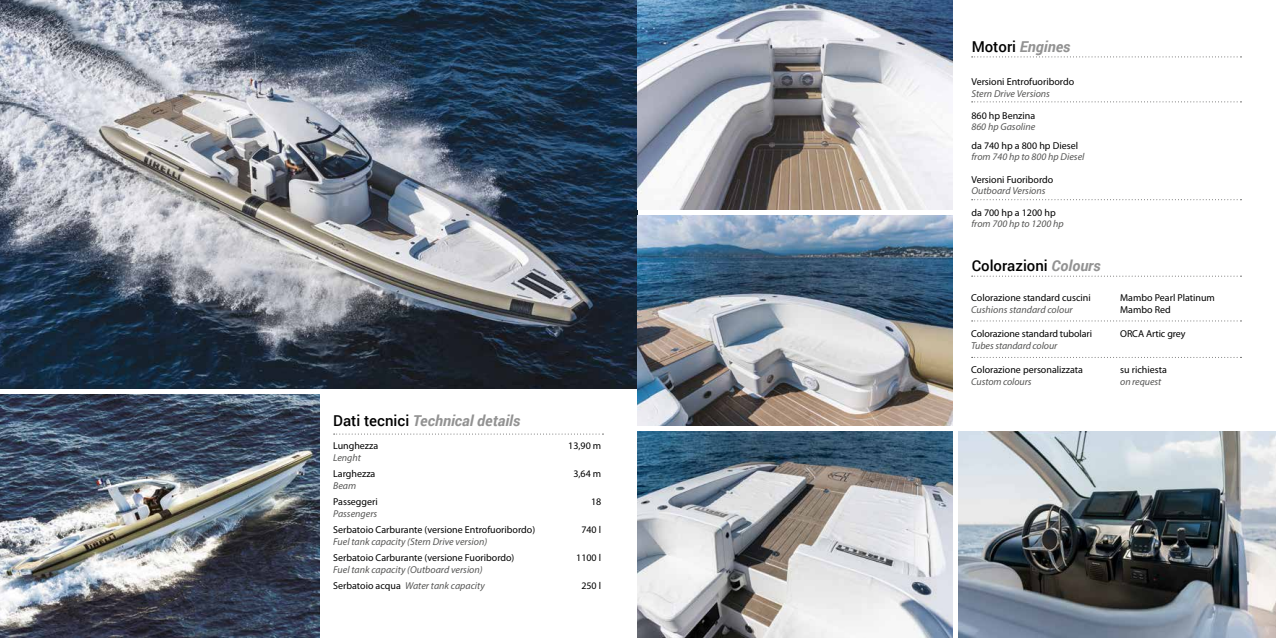
<style>
.page{position:relative;width:1276px;height:638px;background:#fff}
.page>*{position:absolute;margin:0;border:0;box-sizing:border-box;transform-origin:0 0}
.t1{font:italic 700 15px "Roboto";color:#929292}
.t2{font:500 15px "Roboto";color:#000}
.t3{font:10px "Myriad Pro";color:#000}
.t4{font:italic 10px/16px "Myriad Pro";color:#575756}
.s1{font-weight:500;font-style:normal;color:#000}
.s2{font-style:normal;color:#000}
.s3{font-weight:700;font-style:italic;color:#929292}
</style>
<div class="page">
<img style="left:0;top:0;width:638px;height:388px">
<img style="left:0;top:394px;width:319px;height:244px">
<img style="left:958px;top:431px;width:318px;height:207px">
<img style="left:638px;top:0;width:314px;height:210px">
<img style="left:638px;top:215px;width:314px;height:210px">
<img style="left:638px;top:431px;width:314px;height:207px">
<svg style="left:334px;top:433px;width:269px;height:1px"></svg>
<svg style="left:971px;top:101px;width:270px;height:1px"></svg>
<svg style="left:971px;top:56px;width:270px;height:1px"></svg>
<svg style="left:971px;top:276px;width:270px;height:1px"></svg>
<svg style="left:971px;top:320px;width:270px;height:1px"></svg>
<svg style="left:971px;top:357px;width:270px;height:1px"></svg>
<svg style="left:971px;top:199px;width:270px;height:1px"></svg>
<h1 class="t1" style="left:333px;top:410px;width:189px"><span class="s1">Dati tecnici</span> Technical details</h1>
<p class="t3" style="left:333px;top:440px;width:47px">Lunghezza</p>
<p class="t3" style="left:568px;top:440px;width:35px">13,90 m</p>
<p class="t4" style="left:333px;top:450px;width:29px">Lenght</p>
<p class="t3" style="left:333px;top:468px;width:44px">Larghezza</p>
<p class="t3" style="left:573px;top:468px;width:29px">3,64 m</p>
<p class="t4" style="left:333px;top:478px;width:25px">Beam</p>
<p class="t3" style="left:333px;top:496px;width:46px">Passeggeri</p>
<p class="t3" style="left:591px;top:496px;width:12px">18</p>
<p class="t4" style="left:333px;top:506px;width:46px">Passengers</p>
<p class="t3" style="left:333px;top:524px;width:204px">Serbatoio Carburante (versione Entrofuoribordo)</p>
<p class="t3" style="left:581px;top:524px;width:21px">740 l</p>
<p class="t4" style="left:333px;top:534px;width:155px">Fuel tank capacity (Stern Drive version)</p>
<p class="t3" style="left:333px;top:552px;width:183px">Serbatoio Carburante (versione Fuoribordo)</p>
<p class="t3" style="left:576px;top:552px;width:27px">1100 l</p>
<p class="t4" style="left:333px;top:562px;width:153px">Fuel tank capacity (Outboard version)<br><span class="s2">Serbatoio acqua</span> Water tank capacity</p>
<p class="t3" style="left:581px;top:580px;width:21px">250 l</p>
<h1 class="t1" style="left:971px;top:36px;width:100px"><span class="s1">Motori</span> Engines</h1>
<p class="t3" style="left:971px;top:75px;width:104px">Versioni Entrofuoribordo</p>
<p class="t4" style="left:971px;top:85px;width:80px">Stern Drive Versions</p>
<p class="t3" style="left:971px;top:109px;width:65px">860 hp Benzina</p>
<p class="t4" style="left:971px;top:118px;width:65px">860 hp Gasoline</p>
<p class="t3" style="left:971px;top:139px;width:108px">da 740 hp a 800 hp Diesel</p>
<p class="t4" style="left:971px;top:148px;width:115px">from 740 hp to 800 hp Diesel</p>
<p class="t3" style="left:971px;top:173px;width:83px">Versioni Fuoribordo</p>
<p class="t4" style="left:971px;top:182px;width:76px">Outboard Versions</p>
<p class="t3" style="left:971px;top:206px;width:86px">da 700 hp a 1200 hp</p>
<p class="t4" style="left:971px;top:215px;width:94px">from 700 hp to 1200 hp</p>
<h1 class="t2" style="left:971px;top:255px;width:131px">Colorazioni <span class="s3">Colours</span></h1>
<p class="t3" style="left:971px;top:291px;width:121px">Colorazione standard cuscini</p>
<p class="t3" style="left:1120px;top:291px;width:96px">Mambo Pearl Platinum</p>
<p class="t4" style="left:971px;top:301px;width:103px">Cushions standard colour</p>
<p class="t3" style="left:1120px;top:303px;width:52px">Mambo Red</p>
<p class="t3" style="left:971px;top:327px;width:122px">Colorazione standard tubolari</p>
<p class="t3" style="left:1120px;top:327px;width:67px">ORCA Artic grey</p>
<p class="t4" style="left:971px;top:337px;width:88px">Tubes standard colour</p>
<p class="t3" style="left:971px;top:363px;width:113px">Colorazione personalizzata</p>
<p class="t3" style="left:1120px;top:363px;width:48px">su richiesta</p>
<p class="t4" style="left:971px;top:373px;width:62px">Custom colours</p>
<p class="t4" style="left:1120px;top:373px;width:43px">on request</p>
</div>
